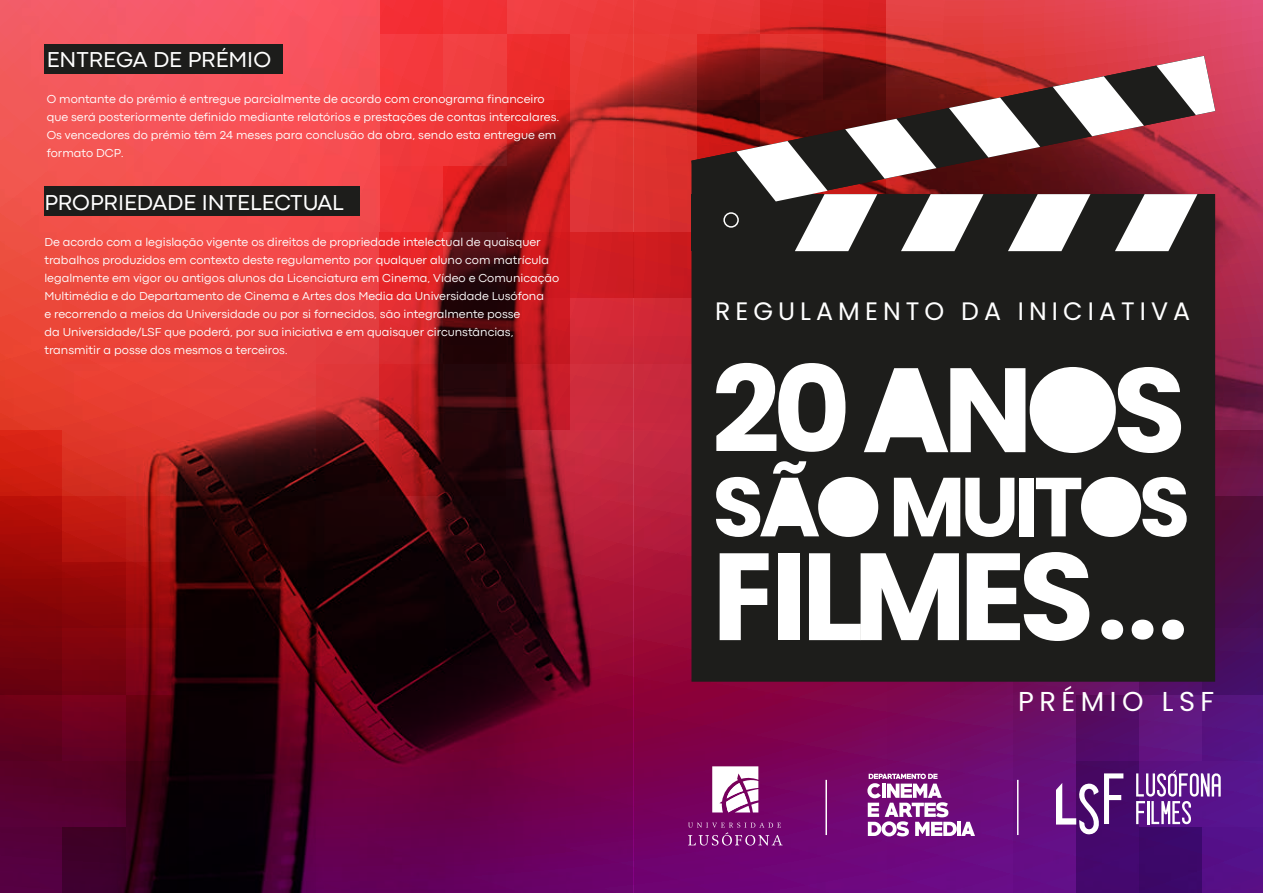
<style>
.page{position:relative;width:1263px;height:893px;background:#fff}
.page>*{position:absolute;margin:0;border:0;box-sizing:border-box;transform-origin:0 0}
.t1{font:27.3px "Poppins";letter-spacing:.2em;color:#fff}
.t2{font:25.2px "Poppins";letter-spacing:.2em;color:#fff}
.t3{font:22.5px "Codec Pro Variable";color:#fff}
.t4{font:12px/18px "Codec Pro Variable";color:#fff}
</style>
<div class="page">
<img style="left:0;top:0;width:1263px;height:893px">
<div style="left:1201px;top:826px;width:62px;height:66px;background:#540f88"></div>
<div style="left:1138px;top:826px;width:63px;height:66px;background:#3c0869"></div>
<div style="left:1075px;top:826px;width:63px;height:66px;background:#45086e"></div>
<div style="left:1012px;top:826px;width:63px;height:66px;background:#650e87"></div>
<div style="left:949px;top:826px;width:63px;height:66px;background:#690b85"></div>
<div style="left:886px;top:826px;width:63px;height:66px;background:#6e0981"></div>
<div style="left:823px;top:826px;width:63px;height:66px;background:#6f087b"></div>
<div style="left:760px;top:826px;width:63px;height:66px;background:#700677"></div>
<div style="left:697px;top:826px;width:63px;height:66px;background:#700374"></div>
<div style="left:634px;top:826px;width:63px;height:66px;background:#70016f"></div>
<div style="left:1201px;top:760px;width:62px;height:66px;background:#57158e"></div>
<div style="left:1138px;top:760px;width:63px;height:66px;background:#5a1181"></div>
<div style="left:1075px;top:760px;width:63px;height:66px;background:#450966"></div>
<div style="left:1012px;top:760px;width:63px;height:66px;background:#670e7c"></div>
<div style="left:949px;top:760px;width:63px;height:66px;background:#6d0c79"></div>
<div style="left:886px;top:760px;width:63px;height:66px;background:#74096b"></div>
<div style="left:823px;top:760px;width:63px;height:66px;background:linear-gradient(to bottom,#79065f,#710777)"></div>
<div style="left:760px;top:760px;width:63px;height:66px;background:#760365"></div>
<svg style="left:697px;top:760px;width:63px;height:63px;background:#7a055f"></svg>
<div style="left:634px;top:760px;width:63px;height:66px;background:#780056"></div>
<div style="left:1201px;top:694px;width:62px;height:66px;background:#551482"></div>
<div style="left:1138px;top:694px;width:63px;height:66px;background:#621680"></div>
<div style="left:1075px;top:694px;width:63px;height:66px;background:linear-gradient(to right,#550a5e,#520c6a)"></div>
<div style="left:1012px;top:694px;width:63px;height:66px;background:linear-gradient(to right,#6c0d65,#681170)"></div>
<div style="left:949px;top:694px;width:63px;height:66px;background:linear-gradient(to right,#750a5e,#710e6a)"></div>
<div style="left:886px;top:694px;width:63px;height:66px;background:#7a075d"></div>
<div style="left:823px;top:694px;width:63px;height:66px;background:#7e0653"></div>
<div style="left:760px;top:694px;width:63px;height:66px;background:#80014c"></div>
<div style="left:697px;top:694px;width:63px;height:66px;background:#820045"></div>
<div style="left:634px;top:694px;width:63px;height:66px;background:#84003f"></div>
<div style="left:1201px;top:628px;width:62px;height:66px;background:#460f63"></div>
<div style="left:1138px;top:628px;width:63px;height:66px;background:#530f68"></div>
<div style="left:1075px;top:628px;width:63px;height:66px;background:#681369"></div>
<div style="left:1012px;top:628px;width:63px;height:66px;background:#6d0d5c"></div>
<div style="left:949px;top:628px;width:63px;height:66px;background:#760a55"></div>
<div style="left:886px;top:628px;width:63px;height:66px;background:#7f074f"></div>
<div style="left:823px;top:628px;width:63px;height:66px;background:#840548"></div>
<div style="left:760px;top:628px;width:63px;height:66px;background:#880342"></div>
<div style="left:697px;top:628px;width:63px;height:66px;background:#8b0039"></div>
<div style="left:634px;top:628px;width:63px;height:66px;background:#940635"></div>
<div style="left:1201px;top:562px;width:62px;height:66px;background:#4a0c4b"></div>
<div style="left:634px;top:562px;width:63px;height:66px;background:#a41038"></div>
<div style="left:1201px;top:496px;width:62px;height:66px;background:#510c3d"></div>
<div style="left:634px;top:496px;width:63px;height:66px;background:#b51c3c"></div>
<div style="left:1201px;top:430px;width:62px;height:66px;background:#6c1443"></div>
<div style="left:634px;top:430px;width:63px;height:66px;background:#c02641"></div>
<svg style="left:1215px;top:364px;width:48px;height:66px;background:#751b45"></svg>
<div style="left:634px;top:364px;width:63px;height:66px;background:#c7283d"></div>
<div style="left:1201px;top:298px;width:62px;height:66px;background:#a3264f"></div>
<div style="left:634px;top:298px;width:63px;height:66px;background:#cd2636"></div>
<div style="left:1201px;top:232px;width:62px;height:66px;background:#af2b4f"></div>
<div style="left:634px;top:232px;width:63px;height:66px;background:#cb1b20"></div>
<div style="left:633px;top:166px;width:63px;height:66px;background:#dc302e"></div>
<svg style="left:633px;top:100px;width:58px;height:66px;background:#ca2d28"></svg>
<svg style="left:823px;top:34px;width:63px;height:22px"></svg>
<svg style="left:760px;top:34px;width:63px;height:22px"></svg>
<svg style="left:696px;top:34px;width:64px;height:22px"></svg>
<svg style="left:633px;top:34px;width:63px;height:66px;background:#c52f2b"></svg>
<svg style="left:823px;top:0;width:63px;height:34px;background:#d02020"></svg>
<svg style="left:760px;top:0;width:63px;height:34px;background:#da2726"></svg>
<div style="left:696px;top:0;width:64px;height:34px;background:#e83837"></div>
<div style="left:633px;top:0;width:63px;height:34px;background:#ea3837"></div>
<svg style="left:1215px;top:166px;width:48px;height:66px;background:#ba3252"></svg>
<div style="left:1201px;top:100px;width:62px;height:66px;background:#d13d5f"></div>
<div style="left:1201px;top:34px;width:62px;height:66px;background:#db4765"></div>
<div style="left:1138px;top:34px;width:63px;height:66px;background:#de445a"></div>
<div style="left:1075px;top:34px;width:63px;height:66px;background:#e03f4a"></div>
<div style="left:1012px;top:34px;width:63px;height:66px;background:#e13d3f"></div>
<svg style="left:949px;top:34px;width:63px;height:22px"></svg>
<svg style="left:886px;top:34px;width:63px;height:22px"></svg>
<div style="left:1201px;top:0;width:62px;height:34px;background:#e14c70"></div>
<div style="left:1138px;top:0;width:63px;height:34px;background:#e14961"></div>
<div style="left:1075px;top:0;width:63px;height:34px;background:#e24554"></div>
<div style="left:1012px;top:0;width:63px;height:34px;background:#e3424a"></div>
<div style="left:949px;top:0;width:63px;height:34px;background:#e34043"></div>
<div style="left:886px;top:0;width:63px;height:34px;background:#e54243"></div>
<div style="left:691px;top:251px;width:524px;height:431px;background:#1d1d1b"></div>
<svg style="left:716px;top:363px;width:129px;height:89px"></svg>
<svg style="left:864px;top:367px;width:317px;height:86px"></svg>
<svg style="left:716px;top:461px;width:162px;height:76px"></svg>
<svg style="left:894px;top:478px;width:120px;height:59px"></svg>
<div style="left:1019px;top:478px;width:15px;height:58px;background:#fff"></div>
<svg style="left:1036px;top:477px;width:151px;height:60px"></svg>
<svg style="left:720px;top:553px;width:49px;height:87px"></svg>
<div style="left:778px;top:553px;width:21px;height:87px;background:#fff"></div>
<svg style="left:809px;top:553px;width:150px;height:87px"></svg>
<svg style="left:967px;top:552px;width:122px;height:89px"></svg>
<svg style="left:1101px;top:620px;width:83px;height:20px"></svg>
<div style="left:691px;top:194px;width:524px;height:57px;background:#1d1d1b"></div>
<svg style="left:691px;top:56px;width:45px;height:161px;background:#621816"></svg>
<svg style="left:736px;top:56px;width:479px;height:195px"></svg>
<div style="left:723px;top:212px;width:16px;height:16px;border:2px solid #fff;border-radius:50%"></div>
<div style="left:44px;top:44px;width:239px;height:30px;background:#1d1d1b"></div>
<div style="left:44px;top:186px;width:315px;height:30px;background:#1d1d1b"></div>
<svg style="left:1056px;top:773px;width:67px;height:62px"></svg>
<svg style="left:1136px;top:770px;width:85px;height:54px"></svg>
<svg style="left:867px;top:774px;width:108px;height:62px"></svg>
<hr style="left:825px;top:780px;width:2px;height:55px;background:#fff">
<hr style="left:1017px;top:780px;width:1px;height:55px;background:#fff">
<svg style="left:688px;top:823px;width:94px;height:22px"></svg>
<svg style="left:712px;top:766px;width:46px;height:46px"></svg>
<h3 class="t3" style="left:47px;top:45px;width:226px">ENTREGA DE PRÉMIO</h3>
<p class="t4" style="left:47px;top:90px;width:514px">O montante do prémio é entregue parcialmente de acordo com cronograma financeiro que será posteriormente definido mediante relatórios e prestações de contas intercalares.<br>Os vencedores do prémio têm 24 meses para conclusão da obra, sendo esta entregue em formato DCP.</p>
<h3 class="t3" style="left:44px;top:188px;width:301px">PROPRIEDADE INTELECTUAL</h3>
<p class="t4" style="left:44px;top:233px;width:516px">De acordo com a legislação vigente os direitos de propriedade intelectual de quaisquer trabalhos produzidos em contexto deste regulamento por qualquer aluno com matrícula legalmente em vigor ou antigos alunos da Licenciatura em Cinema, Vídeo e Comunicação Multimédia e do Departamento de Cinema e Artes dos Media da Universidade Lusófona<br>e recorrendo a meios da Universidade ou por si fornecidos, são integralmente posse<br>da Universidade/LSF que poderá, por sua iniciativa e em quaisquer circunstâncias, transmitir a posse dos mesmos a terceiros.</p>
<h2 class="t2" style="left:715px;top:296px;width:477px">REGULAMENTO DA INICIATIVA</h2>
<h1 class="t1" style="left:1018px;top:685px;width:198px">PRÉMIO LSF</h1>
</div>
